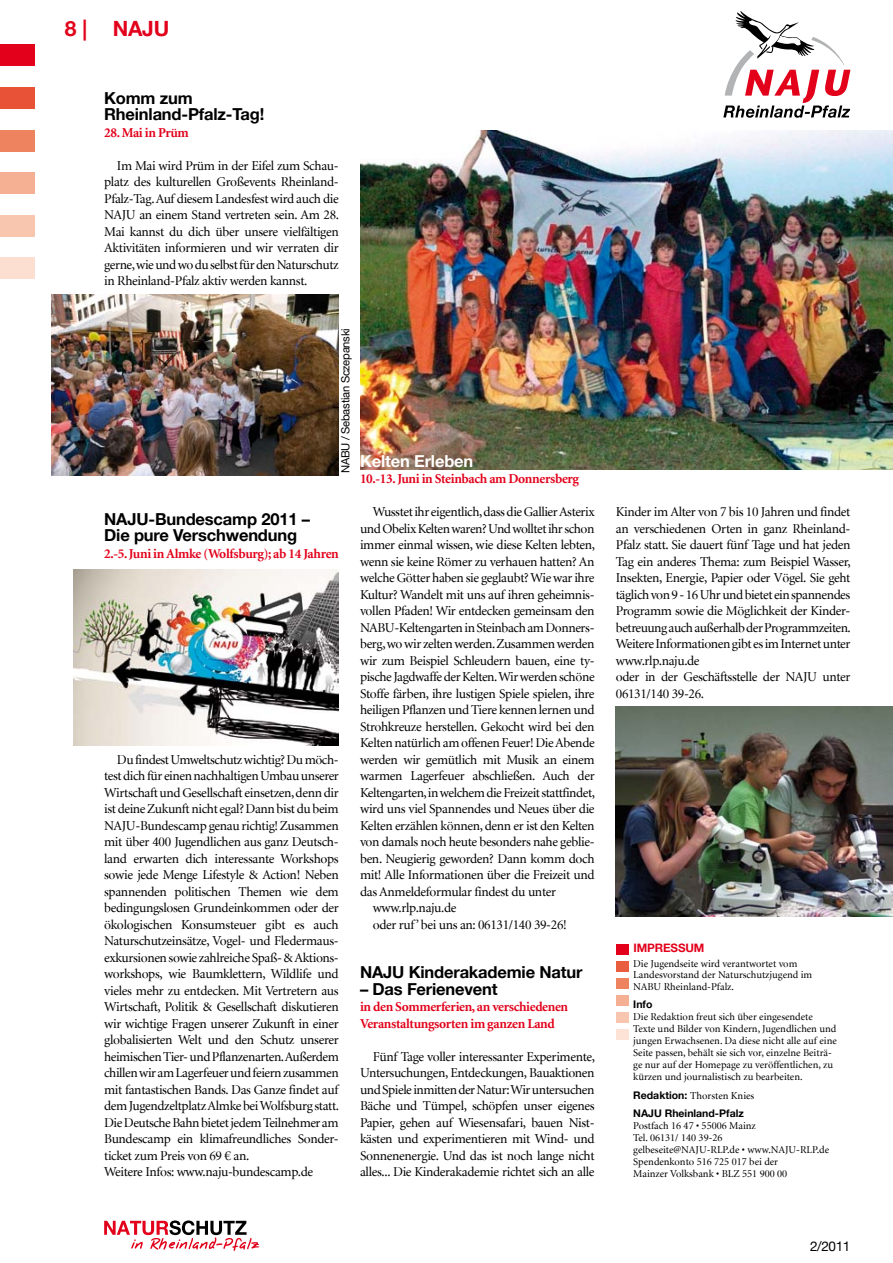
<style>
.page{position:relative;width:893px;height:1263px;background:#fff}
.page>*{position:absolute;margin:0;border:0;box-sizing:border-box;transform-origin:0 0}
.t1{font:700 21px "Helvetica Neue";color:#e2001a}
.t2{font:700 16.5px/16.5px "Helvetica Neue";letter-spacing:-.01em;color:#000}
.t3{font:700 16.5px "Helvetica Neue";letter-spacing:-.01em;color:#fff}
.t4{font:13.5px/16.5px "Minion";letter-spacing:-.025em;color:#000;text-align:justify}
.t5{font:700 13.5px/16.5px "Minion";letter-spacing:-.025em;color:#e2001a}
.t6{font:13.5px "Helvetica Neue";color:#000}
.t7{font:700 11.7px "Helvetica Neue";letter-spacing:-.01em;color:#e2001a}
.t8{font:11.25px "Helvetica Neue";letter-spacing:-.025em;color:#000}
.t9{font:10.5px/12px "Minion";color:#000}
.t10{font:700 10.5px "Helvetica Neue";color:#000}
.s1{font-family:"Helvetica Neue";font-weight:700}
</style>
<div class="page">
<img style="left:360px;top:131px;width:533px;height:338px">
<div style="left:0;top:257px;width:34px;height:22px;background:#fcdfd1"></div>
<div style="left:0;top:215px;width:34px;height:21px;background:#f8c5ae"></div>
<div style="left:0;top:172px;width:34px;height:22px;background:#f5b093"></div>
<div style="left:0;top:130px;width:34px;height:21px;background:#ee8360"></div>
<div style="left:0;top:87px;width:34px;height:22px;background:#e85236"></div>
<div style="left:0;top:45px;width:34px;height:21px;background:#e2001a"></div>
<svg style="left:723px;top:11px;width:127px;height:107px"></svg>
<div style="left:616px;top:944px;width:13px;height:11px;background:#e2001a"></div>
<div style="left:616px;top:961px;width:13px;height:11px;background:#e95e3f"></div>
<div style="left:616px;top:978px;width:13px;height:11px;background:#ee8360"></div>
<div style="left:616px;top:995px;width:13px;height:11px;background:#f5b093"></div>
<div style="left:616px;top:1012px;width:13px;height:11px;background:#f8c5ae"></div>
<div style="left:616px;top:1029px;width:13px;height:11px;background:#fce3d6"></div>
<svg style="left:104px;top:1220px;width:155px;height:31px"></svg>
<img style="left:51px;top:294px;width:288px;height:181px">
<img style="left:74px;top:569px;width:265px;height:176px">
<img style="left:616px;top:706px;width:277px;height:210px">
<h1 class="t1" style="left:65px;top:15px;width:106px">8 | NAJU</h1>
<p class="t2" style="left:104px;top:89px;width:162px">Komm zum<br>Rheinland-Pfalz-Tag!</p>
<p class="t5" style="left:104px;top:125px;width:86px">28. Mai in Prüm</p>
<p class="t4" style="left:104px;top:158px;width:236px;text-indent:13px">Im Mai wird Prüm in der Eifel zum Schau&shy;platz des kulturellen Großevents Rheinland-Pfalz-Tag. Auf diesem Landesfest wird auch die NAJU an einem Stand vertreten sein. Am 28.<br>Mai kannst du dich über unsere vielfältigen Aktivitäten informieren und wir verraten dir gerne, wie und wo du selbst für den Naturschutz in Rheinland-Pfalz aktiv werden kannst.</p>
<p class="t8" style="left:339px;top:473px;width:146px;rotate:-90deg">NABU / Sebastian Sczepanski</p>
<p class="t2" style="left:104px;top:510px;width:207px">NAJU-Bundescamp 2011 –<br>Die pure Verschwendung</p>
<p class="t5" style="left:104px;top:545px;width:236px">2.-5. Juni in Almke (Wolfsburg); ab 14 Jahren</p>
<p class="t4" style="left:104px;top:752px;width:236px;text-align:left;text-indent:13px">Du findest Umweltschutz wichtig? Du möch&shy;test dich für einen nachhaltigen Umbau unserer Wirtschaft und Gesellschaft einsetzen, denn dir ist deine Zukunft nicht egal? Dann bist du beim NAJU-Bundescamp genau richtig! Zusammen mit über 400 Jugendlichen aus ganz Deutsch&shy;land erwarten dich interessante Workshops sowie jede Menge Lifestyle &amp; Action! Neben spannenden politischen Themen wie dem bedingungslosen Grundeinkommen oder der ökologischen Konsumsteuer gibt es auch Naturschutzeinsätze, Vogel- und Fledermaus&shy;exkursionen sowie zahlreiche Spaß- &amp; Aktions&shy;workshops, wie Baumklettern, Wildlife und vieles mehr zu entdecken. Mit Vertretern aus Wirtschaft, Politik &amp; Gesellschaft diskutieren wir wichtige Fragen unserer Zukunft in einer globalisierten Welt und den Schutz unserer heimischen Tier- und Pflanzenarten. Außerdem chillen wir am Lagerfeuer und feiern zusammen mit fantastischen Bands. Das Ganze findet auf dem Jugendzeltplatz Almke bei Wolfsburg statt.<br>Die Deutsche Bahn bietet jedem Teilnehmer am Bundescamp ein klimafreundliches Sonder&shy;ticket zum Preis von 69 € an.<br>Weitere Infos: www.naju-bundescamp.de</p>
<p class="t3" style="left:360px;top:451px;width:115px">Kelten Erleben</p>
<p class="t5" style="left:360px;top:471px;width:221px">10.-13. Juni in Steinbach am Donnersberg</p>
<p class="t4" style="left:373px;top:504px;width:224px">Wusstet ihr eigentlich, dass die Gallier Asterix</p>
<p class="t4" style="left:360px;top:521px;width:236px">und Obelix Kelten waren? Und wolltet ihr schon</p>
<p class="t4" style="left:360px;top:537px;width:236px">immer einmal wissen, wie diese Kelten lebten,</p>
<p class="t4" style="left:360px;top:554px;width:236px">wenn sie keine Römer zu verhauen hatten? An</p>
<p class="t4" style="left:360px;top:570px;width:236px">welche Götter haben sie geglaubt? Wie war ihre</p>
<p class="t4" style="left:360px;top:587px;width:236px">Kultur? Wandelt mit uns auf ihren geheimnis-</p>
<p class="t4" style="left:360px;top:603px;width:236px">vollen Pfaden! Wir entdecken gemeinsam den</p>
<p class="t4" style="left:360px;top:620px;width:236px">NABU-Keltengarten in Steinbach am Donners-</p>
<p class="t4" style="left:360px;top:636px;width:236px">berg, wo wir zelten werden. Zusammen werden</p>
<p class="t4" style="left:360px;top:653px;width:236px">wir zum Beispiel Schleudern bauen, eine ty-</p>
<p class="t4" style="left:360px;top:669px;width:236px">pische Jagdwaffe der Kelten. Wir werden schöne</p>
<p class="t4" style="left:360px;top:686px;width:236px">Stoffe färben, ihre lustigen Spiele spielen, ihre</p>
<p class="t4" style="left:360px;top:702px;width:236px">heiligen Pflanzen und Tiere kennen lernen und</p>
<p class="t4" style="left:360px;top:719px;width:236px">Strohkreuze herstellen. Gekocht wird bei den</p>
<p class="t4" style="left:360px;top:735px;width:236px">Kelten natürlich am offenen Feuer! Die Abende</p>
<p class="t4" style="left:360px;top:752px;width:236px">werden wir gemütlich mit Musik an einem</p>
<p class="t4" style="left:360px;top:768px;width:236px">warmen Lagerfeuer abschließen. Auch der</p>
<p class="t4" style="left:360px;top:785px;width:237px">Keltengarten, in welchem die Freizeit stattfindet,</p>
<p class="t4" style="left:360px;top:801px;width:236px">wird uns viel Spannendes und Neues über die</p>
<p class="t4" style="left:360px;top:818px;width:236px">Kelten erzählen können, denn er ist den Kelten</p>
<p class="t4" style="left:360px;top:834px;width:236px">von damals noch heute besonders nahe geblie-</p>
<p class="t4" style="left:360px;top:851px;width:236px">ben. Neugierig geworden? Dann komm doch</p>
<p class="t4" style="left:360px;top:867px;width:236px">mit! Alle Informationen über die Freizeit und</p>
<p class="t4" style="left:360px;top:884px;width:197px">das Anmeldeformular findest du unter</p>
<p class="t4" style="left:373px;top:900px;width:85px">www.rlp.naju.de</p>
<p class="t4" style="left:373px;top:917px;width:196px">oder ruf’ bei uns an: 06131/140 39-26!</p>
<p class="t2" style="left:360px;top:964px;width:224px">NAJU Kinderakademie Natur</p>
<p class="t2" style="left:360px;top:980px;width:139px">– Das Ferienevent</p>
<p class="t5" style="left:360px;top:999px;width:210px">in den Sommerferien, an verschiedenen<br>Veranstaltungsorten im ganzen Land</p>
<p class="t4" style="left:360px;top:1049px;width:236px;text-indent:13px">Fünf Tage voller interessanter Experimente, Untersuchungen, Entdeckungen, Bauaktionen und Spiele inmitten der Natur: Wir untersuchen Bäche und Tümpel, schöpfen unser eigenes Papier, gehen auf Wiesensafari, bauen Nist&shy;kästen und experimentieren mit Wind- und Sonnenenergie. Und das ist noch lange nicht alles... Die Kinderakademie richtet sich an alle</p>
<p class="t4" style="left:616px;top:504px;width:236px;text-align:left">Kinder im Alter von 7 bis 10 Jahren und findet an verschiedenen Orten in ganz Rheinland-Pfalz statt. Sie dauert fünf Tage und hat jeden Tag ein anderes Thema: zum Beispiel Wasser, Insekten, Energie, Papier oder Vögel. Sie geht täglich von 9 - 16 Uhr und bietet ein spannendes Programm sowie die Möglichkeit der Kinder&shy;betreuung auch außerhalb der Programmzeiten.<br>Weitere Informationen gibt es im Internet unter www.rlp.naju.de<br>oder in der Geschäftsstelle der NAJU unter 06131/140 39-26.</p>
<p class="t7" style="left:633px;top:941px;width:46px">Impressu</p>
<p class="t7" style="left:694px;top:941px;width:12px">m</p>
<p class="t9" style="left:633px;top:959px;width:180px;line-height:10.5px">Die Jugendseite wird verantwortet vom<br>Landesvorstand der Naturschutzjugend im</p>
<p class="t9" style="left:633px;top:981px;width:102px">NABU Rheinland-Pfalz.</p>
<p class="t10" style="left:633px;top:998px;width:21px">Info</p>
<p class="t9" style="left:633px;top:1011px;width:205px">Die Redaktion freut sich über eingesendete Texte und Bilder von Kindern, Jugendlichen und jungen Erwachsenen. Da diese nicht alle auf eine Seite passen, behält sie sich vor, einzelne Beiträ&shy;ge nur auf der Homepage zu veröffentlichen, zu kürzen und journalistisch zu bearbeiten.</p>
<p class="t9" style="left:633px;top:1090px;width:122px"><span class="s1">Redaktion:</span> Thorsten Knies</p>
<p class="t10" style="left:633px;top:1107px;width:112px">NAJU Rheinland-Pfalz</p>
<p class="t9" style="left:633px;top:1120px;width:197px">Postfach 16 47 • 55006 Mainz<br>Tel. 06131/ 140 39-26 gelbeseite@NAJU-RLP.de • www.NAJU-RLP.de<br>Spendenkonto 516 725 017 bei der<br>Mainzer Volksbank • BLZ 551 900 00</p>
<p class="t6" style="left:810px;top:1238px;width:42px">2/2011</p>
</div>
